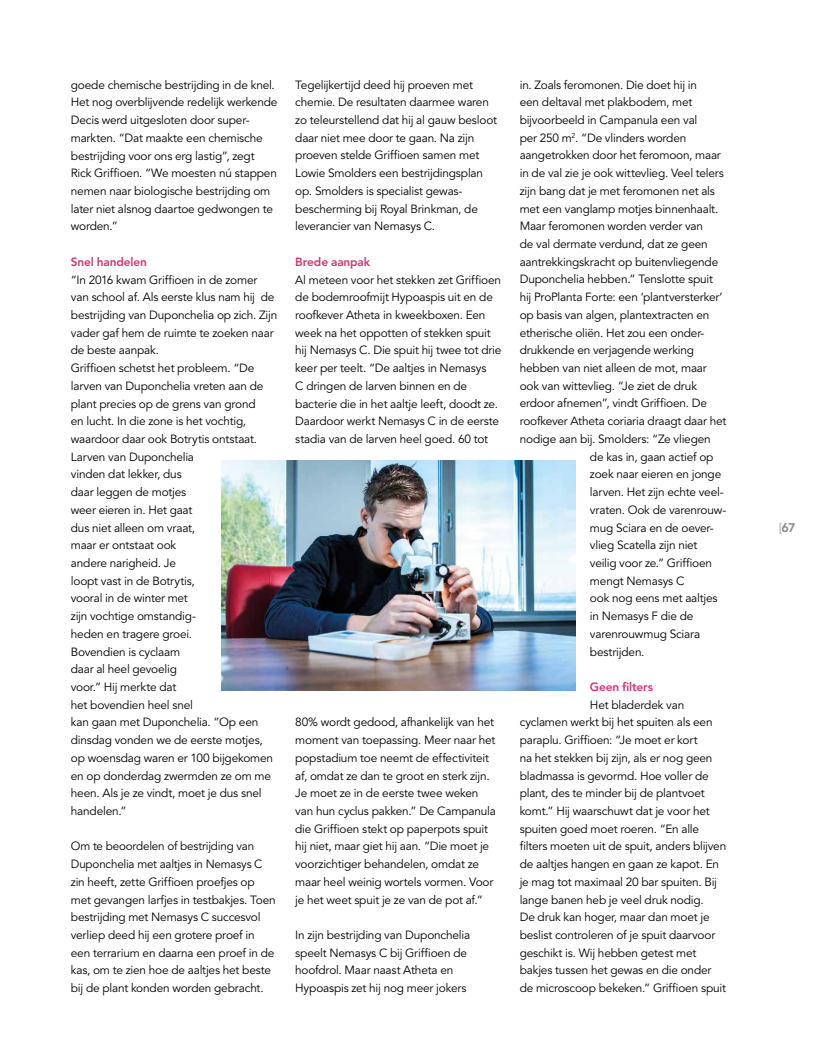
<style>
.page{position:relative;width:815px;height:1063px;background:#fff}
.page>*{position:absolute;margin:0;border:0;box-sizing:border-box;transform-origin:0 0}
.t1{font:800 12.5px "Avenir LT Std";color:#878787}
.t2{font:11.88px/17.8px "Avenir LT Std";letter-spacing:-.015em;color:#000}
.t3{font:800 11.88px "Avenir";letter-spacing:-.01em;color:#d13574}
.s1{font-weight:500;color:#b3b2b2}
</style>
<div class="page">
<img style="left:221px;top:461px;width:355px;height:230px">
<p class="t2" style="left:71px;top:76px;width:208px">goede chemische bestrijding in de knel.<br>Het nog overblijvende redelijk werkende Decis werd uitgesloten door super&shy;markten. “Dat maakte een chemische bestrijding voor ons erg lastig”, zegt Rick Griffioen. “We moesten nú stappen nemen naar biologische bestrijding om later niet alsnog daartoe gedwongen te worden.”</p>
<p class="t3" style="left:71px;top:255px;width:78px">Snel handelen</p>
<p class="t2" style="left:71px;top:271px;width:208px">“In 2016 kwam Griffioen in de zomer van school af. Als eerste klus nam hij de bestrijding van Duponchelia op zich. Zijn vader gaf hem de ruimte te zoeken naar de beste aanpak.<br>Griffioen schetst het probleem. “De larven van Duponchelia vreten aan de plant precies op de grens van grond<br>en lucht. In die zone is het vochtig, waardoor daar ook Botrytis ontstaat.<br>Larven van Duponchelia<br>vinden dat lekker, dus<br>daar leggen de motjes<br>weer eieren in. Het gaat<br>dus niet alleen om vraat,<br>maar er ontstaat ook<br>andere narigheid. Je<br>loopt vast in de Botrytis,<br>vooral in de winter met<br>zijn vochtige omstandig-<br>heden en tragere groei.<br>Bovendien is cyclaam<br>daar al heel gevoelig<br>voor.” Hij merkte dat<br>het bovendien heel snel<br>kan gaan met Duponchelia. “Op een dinsdag vonden we de eerste motjes, op woensdag waren er 100 bijgekomen en op donderdag zwermden ze om me heen. Als je ze vindt, moet je dus snel handelen.”</p>
<p class="t2" style="left:71px;top:838px;width:206px">Om te beoordelen of bestrijding van Duponchelia met aaltjes in Nemasys C zin heeft, zette Griffioen proefjes op met gevangen larfjes in testbakjes. Toen bestrijding met Nemasys C succesvol verliep deed hij een grotere proef in een terrarium en daarna een proef in de kas, om te zien hoe de aaltjes het beste bij de plant konden worden gebracht.</p>
<p class="t2" style="left:295px;top:76px;width:203px">Tegelijkertijd deed hij proeven met chemie. De resultaten daarmee waren zo teleurstellend dat hij al gauw besloot daar niet mee door te gaan. Na zijn proeven stelde Griffioen samen met Lowie Smolders een bestrijdingsplan op. Smolders is specialist gewas&shy;bescherming bij Royal Brinkman, de leverancier van Nemasys C.</p>
<p class="t3" style="left:295px;top:255px;width:76px">Brede aanpak</p>
<p class="t2" style="left:295px;top:271px;width:208px">Al meteen voor het stekken zet Griffioen de bodemroofmijt Hypoaspis uit en de roofkever Atheta in kweekboxen. Een week na het oppotten of stekken spuit hij Nemasys C. Die spuit hij twee tot drie keer per teelt. “De aaltjes in Nemasys<br>C dringen de larven binnen en de bacterie die in het aaltje leeft, doodt ze.<br>Daardoor werkt Nemasys C in de eerste stadia van de larven heel goed. 60 tot</p>
<p class="t2" style="left:295px;top:714px;width:202px">80% wordt gedood, afhankelijk van het moment van toepassing. Meer naar het popstadium toe neemt de effectiviteit af, omdat ze dan te groot en sterk zijn.<br>Je moet ze in de eerste twee weken van hun cyclus pakken.” De Campanula die Griffioen stekt op paperpots spuit hij niet, maar giet hij aan. “Die moet je voorzichtiger behandelen, omdat ze maar heel weinig wortels vormen. Voor je het weet spuit je ze van de pot af.”</p>
<p class="t2" style="left:295px;top:926px;width:176px">In zijn bestrijding van Duponchelia speelt Nemasys C bij Griffioen de hoofdrol. Maar naast Atheta en Hypoaspis zet hij nog meer jokers</p>
<p class="t2" style="left:520px;top:76px;width:179px">in. Zoals feromonen. Die doet hij in</p>
<p class="t2" style="left:520px;top:94px;width:174px">een deltaval met plakbodem, met</p>
<p class="t2" style="left:520px;top:111px;width:179px">bijvoorbeeld in Campanula een val</p>
<p class="t2" style="left:520px;top:129px;width:168px">per 250 m<sup>2</sup>. “De vlinders worden</p>
<p class="t2" style="left:520px;top:147px;width:203px">aangetrokken door het feromoon, maar</p>
<p class="t2" style="left:520px;top:165px;width:206px">in de val zie je ook wittevlieg. Veel telers</p>
<p class="t2" style="left:520px;top:182px;width:197px">zijn bang dat je met feromonen net als</p>
<p class="t2" style="left:520px;top:200px;width:200px">met een vanglamp motjes binnenhaalt.</p>
<p class="t2" style="left:520px;top:218px;width:185px">Maar feromonen worden verder van</p>
<p class="t2" style="left:520px;top:235px;width:190px">de val dermate verdund, dat ze geen</p>
<p class="t2" style="left:520px;top:253px;width:200px">aantrekkingskracht op buitenvliegende</p>
<p class="t2" style="left:520px;top:271px;width:195px">Duponchelia hebben.” Tenslotte spuit</p>
<p class="t2" style="left:520px;top:289px;width:204px">hij ProPlanta Forte: een ‘plantversterker’</p>
<p class="t2" style="left:520px;top:306px;width:191px">op basis van algen, plantextracten en</p>
<p class="t2" style="left:520px;top:324px;width:186px">etherische oliën. Het zou een onder-</p>
<p class="t2" style="left:520px;top:342px;width:176px">drukkende en verjagende werking</p>
<p class="t2" style="left:520px;top:359px;width:189px">hebben van niet alleen de mot, maar</p>
<p class="t2" style="left:520px;top:377px;width:179px">ook van wittevlieg. “Je ziet de druk</p>
<p class="t2" style="left:520px;top:395px;width:189px">erdoor afnemen”, vindt Griffioen. De</p>
<p class="t2" style="left:520px;top:413px;width:208px">roofkever Atheta coriaria draagt daar het</p>
<p class="t2" style="left:520px;top:430px;width:193px">nodige aan bij. Smolders: “Ze vliegen</p>
<p class="t2" style="left:590px;top:448px;width:125px">de kas in, gaan actief op</p>
<p class="t2" style="left:590px;top:466px;width:133px">zoek naar eieren en jonge</p>
<p class="t2" style="left:590px;top:483px;width:135px">larven. Het zijn echte veel-</p>
<p class="t2" style="left:590px;top:501px;width:138px">vraten. Ook de varenrouw-</p>
<p class="t2" style="left:590px;top:519px;width:125px">mug Sciara en de oever-</p>
<p class="t2" style="left:590px;top:537px;width:109px">vlieg Scatella zijn niet</p>
<p class="t2" style="left:590px;top:554px;width:124px">veilig voor ze.” Griffioen</p>
<p class="t2" style="left:590px;top:572px;width:96px">mengt Nemasys C</p>
<p class="t2" style="left:590px;top:590px;width:129px">ook nog eens met aaltjes</p>
<p class="t2" style="left:590px;top:607px;width:105px">in Nemasys F die de</p>
<p class="t2" style="left:590px;top:625px;width:112px">varenrouwmug Sciara</p>
<p class="t2" style="left:590px;top:643px;width:56px">bestrijden.</p>
<p class="t3" style="left:590px;top:680px;width:65px">Geen filters</p>
<p class="t2" style="left:520px;top:696px;width:208px;text-indent:70px">Het bladerdek van cyclamen werkt bij het spuiten als een paraplu. Griffioen: “Je moet er kort<br>na het stekken bij zijn, als er nog geen bladmassa is gevormd. Hoe voller de plant, des te minder bij de plantvoet komt.” Hij waarschuwt dat je voor het spuiten goed moet roeren. “En alle filters moeten uit de spuit, anders blijven de aaltjes hangen en gaan ze kapot. En je mag tot maximaal 20 bar spuiten. Bij lange banen heb je veel druk nodig.<br>De druk kan hoger, maar dan moet je beslist controleren of je spuit daarvoor geschikt is. Wij hebben getest met bakjes tussen het gewas en die onder de microscoop bekeken.” Griffioen spuit</p>
<p class="t1" style="left:779px;top:520px;width:18px"><span class="s1">[</span>67</p>
</div>
